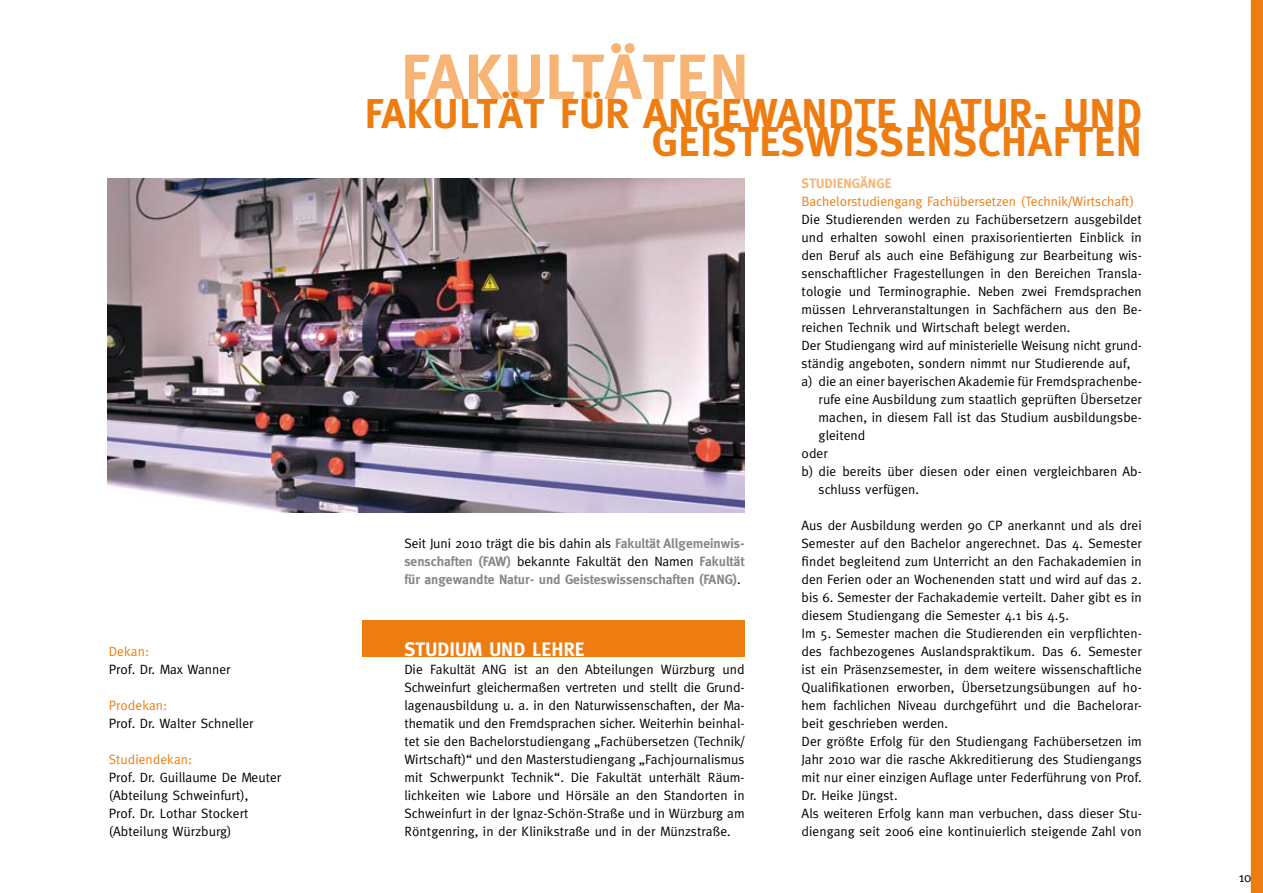
<style>
.page{position:relative;width:1263px;height:893px;background:#fff}
.page>*{position:absolute;margin:0;border:0;box-sizing:border-box;transform-origin:0 0}
.t1{font:700 63.75px "Meta";letter-spacing:.02em;color:#f7b474}
.t2{font:700 41.85px "Meta";letter-spacing:.02em;color:#ee7d11}
.t3{font:700 19.5px "Meta";letter-spacing:.005em;color:#fff}
.t4{font:13.5px/18px "Meta";letter-spacing:.005em;color:#000}
.t5{font:700 13.5px/18px "Meta";color:#87888a;text-align:justify}
.t6{font:13.5px "Meta";letter-spacing:.005em;color:#ee7d11}
.t7{font:700 13.5px "Meta";letter-spacing:.005em;color:#f7b474}
.s1{color:#ee7d11}
.s2{font-weight:400;color:#000}
</style>
<div class="page">
<div style="left:1251px;top:0;width:12px;height:893px;background:#ee7d11"></div>
<div style="left:362px;top:620px;width:382px;height:36px;background:#ee7d11"></div>
<img style="left:108px;top:179px;width:636px;height:333px">
<p class="t4" style="left:109px;top:642px;width:123px"><span class="s1">Dekan:<br></span>Prof. Dr. Max Wanner</p>
<p class="t4" style="left:109px;top:696px;width:146px"><span class="s1">Prodekan:<br></span>Prof. Dr. Walter Schneller</p>
<p class="t4" style="left:109px;top:750px;width:174px"><span class="s1">Studiendekan:<br></span>Prof. Dr. Guillaume De Meuter (Abteilung Schweinfurt),<br>Prof. Dr. Lothar Stockert (Abteilung Würzburg)</p>
<p class="t1" style="left:401px;top:40px;width:350px">FAKULTÄTEN</p>
<p class="t2" style="left:365px;top:89px;width:778px">FAKULTÄT FÜR ANGEWANDTE NATUR- UND</p>
<p class="t2" style="left:652px;top:117px;width:491px">GEISTESWISSENSCHAFTEN</p>
<p class="t5" style="left:404px;top:534px;width:342px"><span class="s2">Seit Juni 2010 trägt die bis dahin als</span> Fakultät Allgemeinwis&shy;senschaften (FAW) <span class="s2">bekannte Fakultät den Namen</span> Fakultät für angewandte Natur- und Geisteswissenschaften (FANG)<span class="s2">.</span></p>
<p class="t3" style="left:404px;top:638px;width:182px">STUDIUM UND LEHRE</p>
<p class="t4" style="left:404px;top:660px;width:342px;text-align:justify">Die Fakultät ANG ist an den Abteilungen Würzburg und Schweinfurt gleichermaßen vertreten und stellt die Grund&shy;lagenausbildung u. a. in den Naturwissenschaften, der Ma&shy;thematik und den Fremdsprachen sicher. Weiterhin beinhal&shy;tet sie den Bachelorstudiengang „Fachübersetzen (Technik/ Wirtschaft)“ und den Masterstudiengang „Fachjournalismus mit Schwerpunkt Technik“. Die Fakultät unterhält Räum&shy;lichkeiten wie Labore und Hörsäle an den Standorten in Schweinfurt in der lgnaz-Schön-Straße und in Würzburg am Röntgenring, in der Klinikstraße und in der Münzstraße.</p>
<p class="t7" style="left:801px;top:176px;width:91px">STUDIENGÄNGE</p>
<p class="t6" style="left:801px;top:194px;width:334px">Bachelorstudiengang Fachübersetzen (Technik/Wirtschaft)</p>
<p class="t4" style="left:801px;top:210px;width:342px">Die Studierenden werden zu Fachübersetzern ausgebildet</p>
<p class="t4" style="left:801px;top:228px;width:342px">und erhalten sowohl einen praxisorientierten Einblick in</p>
<p class="t4" style="left:801px;top:246px;width:342px">den Beruf als auch eine Befähigung zur Bearbeitung wis-</p>
<p class="t4" style="left:801px;top:264px;width:342px">senschaftlicher Fragestellungen in den Bereichen Transla-</p>
<p class="t4" style="left:801px;top:282px;width:342px">tologie und Terminographie. Neben zwei Fremdsprachen</p>
<p class="t4" style="left:801px;top:300px;width:342px">müssen Lehrveranstaltungen in Sachfächern aus den Be-</p>
<p class="t4" style="left:801px;top:318px;width:270px">reichen Technik und Wirtschaft belegt werden.</p>
<p class="t4" style="left:801px;top:336px;width:342px">Der Studiengang wird auf ministerielle Weisung nicht grund-</p>
<p class="t4" style="left:801px;top:354px;width:330px">ständig angeboten, sondern nimmt nur Studierende auf,</p>
<p class="t4" style="left:801px;top:372px;width:342px">a) die an einer bayerischen Akademie für Fremdsprachenbe-</p>
<p class="t4" style="left:819px;top:390px;width:325px">rufe eine Ausbildung zum staatlich geprüften Übersetzer</p>
<p class="t4" style="left:819px;top:408px;width:325px">machen, in diesem Fall ist das Studium ausbildungsbe-</p>
<p class="t4" style="left:819px;top:426px;width:48px">gleitend</p>
<p class="t4" style="left:801px;top:444px;width:28px">oder</p>
<p class="t4" style="left:801px;top:462px;width:342px">b) die bereits über diesen oder einen vergleichbaren Ab-</p>
<p class="t4" style="left:819px;top:480px;width:102px">schluss verfügen.</p>
<p class="t4" style="left:801px;top:516px;width:342px">Aus der Ausbildung werden 90 CP anerkannt und als drei Semester auf den Bachelor angerechnet. Das 4. Semester findet begleitend zum Unterricht an den Fachakademien in den Ferien oder an Wochenenden statt und wird auf das 2. bis 6. Semester der Fachakademie verteilt. Daher gibt es in diesem Studiengang die Semester 4.1 bis 4.5.<br>Im 5. Semester machen die Studierenden ein verpflichten&shy;des fachbezogenes Auslandspraktikum. Das 6. Semester ist ein Präsenzsemester, in dem weitere wissenschaftliche Qualifikationen erworben, Übersetzungsübungen auf ho&shy;hem fachlichen Niveau durchgeführt und die Bachelorar&shy;beit geschrieben werden.<br>Der größte Erfolg für den Studiengang Fachübersetzen im Jahr 2010 war die rasche Akkreditierung des Studiengangs mit nur einer einzigen Auflage unter Federführung von Prof.<br>Dr. Heike Jüngst.<br>Als weiteren Erfolg kann man verbuchen, dass dieser Stu&shy;diengang seit 2006 eine kontinuierlich steigende Zahl von</p>
<p class="t4" style="left:1239px;top:869px;width:14px">10</p>
</div>
